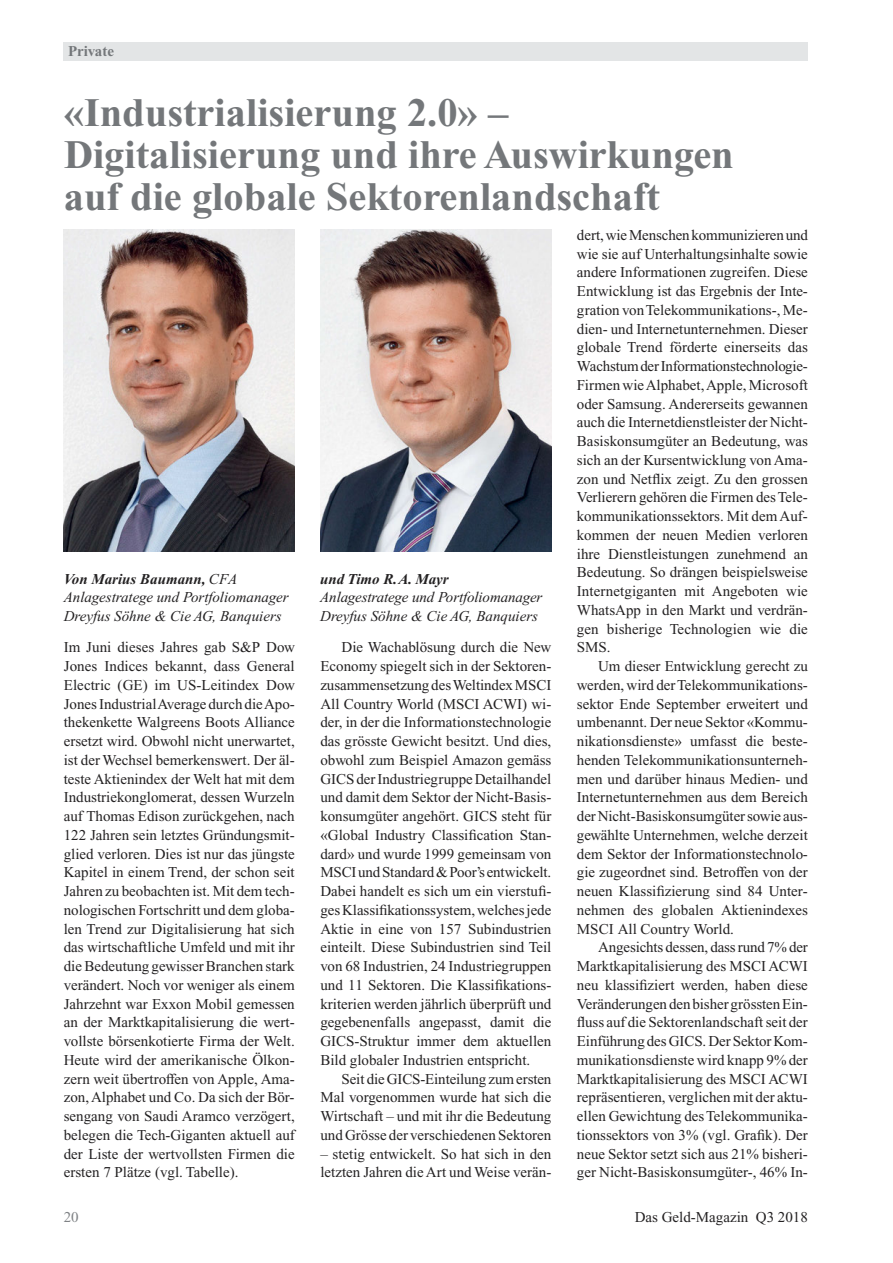
<style>
.page{position:relative;width:893px;height:1263px;background:#fff}
.page>*{position:absolute;margin:0;border:0;box-sizing:border-box;transform-origin:0 0}
.t1{font:700 40.5px/42px "Times New Roman PS Std";color:#74777a}
.t2{font:15px/18.8px "Times New Roman PS Std";color:#232122;text-align:justify}
.t3{font:italic 15px "Times New Roman PS Std";color:#232122}
.t4{font:italic 700 15px "Times New Roman PS Std";color:#232122}
.t5{font:700 15px "Times New Roman PS Std";color:#74777a}
.t6{font:15px "Times New Roman PS Std";color:#7f8285}
.s1{font-weight:400}
</style>
<div class="page">
<div style="left:64px;top:43px;width:744px;height:18px;background:#e3e5e6"></div>
<img style="left:64px;top:229px;width:231px;height:322px">
<img style="left:320px;top:229px;width:231px;height:322px">
<p class="t5" style="left:68px;top:46px;width:48px">Private</p>
<h1 class="t1" style="left:64px;top:96px;width:671px">«Industrialisierung 2.0» –<br>Digitalisierung und ihre Auswirkungen auf die globale Sektorenlandschaft</h1>
<p class="t4" style="left:64px;top:573px;width:175px">Von Marius Baumann, <span class="s1">CFA</span></p>
<p class="t4" style="left:320px;top:573px;width:130px">und Timo R.A. Mayr</p>
<p class="t3" style="left:64px;top:592px;width:226px">Anlagestratege und Portfoliomanager</p>
<p class="t3" style="left:320px;top:592px;width:224px">Anlagestratege und Portfoliomanager</p>
<p class="t3" style="left:64px;top:611px;width:219px">Dreyfus Söhne &amp; Cie AG, Banquiers</p>
<p class="t3" style="left:320px;top:611px;width:219px">Dreyfus Söhne &amp; Cie AG, Banquiers</p>
<p class="t2" style="left:64px;top:639px;width:233px">Im Juni dieses Jahres gab S&amp;P Dow Jones Indices bekannt, dass General Electric (GE) im US-Leitindex Dow Jones Industrial Average durch die Apo&shy;thekenkette Walgreens Boots Alliance ersetzt wird. Obwohl nicht unerwartet, ist der Wechsel bemerkenswert. Der äl&shy;teste Aktienindex der Welt hat mit dem Industriekonglomerat, dessen Wurzeln auf Thomas Edison zurückgehen, nach 122 Jahren sein letztes Gründungsmit&shy;glied verloren. Dies ist nur das jüngste Kapitel in einem Trend, der schon seit Jahren zu beobachten ist. Mit dem tech&shy;nologischen Fortschritt und dem globa&shy;len Trend zur Digitalisierung hat sich das wirtschaftliche Umfeld und mit ihr die Bedeutung gewisser Branchen stark verändert. Noch vor weniger als einem Jahrzehnt war Exxon Mobil gemessen an der Marktkapitalisierung die wert&shy;vollste börsenkotierte Firma der Welt.<br>Heute wird der amerikanische Ölkon&shy;zern weit übertroffen von Apple, Ama&shy;zon, Alphabet und Co. Da sich der Bör&shy;sengang von Saudi Aramco verzögert, belegen die Tech-Giganten aktuell auf der Liste der wertvollsten Firmen die ersten 7 Plätze (vgl. Tabelle).</p>
<p class="t2" style="left:320px;top:639px;width:233px;text-indent:21px">Die Wachablösung durch die New Economy spiegelt sich in der Sektoren&shy;zusammensetzung des Weltindex MSCI All Country World (MSCI ACWI) wi&shy;der, in der die Informationstechnologie das grösste Gewicht besitzt. Und dies, obwohl zum Beispiel Amazon gemäss GICS der Industriegruppe Detailhandel und damit dem Sektor der Nicht-Basis&shy;konsumgüter angehört. GICS steht für «Global Industry Classification Stan&shy;dard» und wurde 1999 gemeinsam von MSCI und Standard &amp; Poor’s entwickelt.<br>Dabei handelt es sich um ein vierstufi&shy;ges Klassifikationssystem, welches jede Aktie in eine von 157 Subindustrien einteilt. Diese Subindustrien sind Teil von 68 Industrien, 24 Industriegruppen und 11 Sektoren. Die Klassifikations&shy;kriterien werden jährlich überprüft und gegebenenfalls angepasst, damit die GICS-Struktur immer dem aktuellen Bild globaler Industrien entspricht.</p>
<p class="t2" style="left:320px;top:1071px;width:233px;text-indent:21px">Seit die GICS-Einteilung zum ersten Mal vorgenommen wurde hat sich die Wirtschaft – und mit ihr die Bedeutung und Grösse der verschiedenen Sektoren</p>
<p class="t2" style="left:320px;top:1146px;width:233px">– stetig entwickelt. So hat sich in den letzten Jahren die Art und Weise verän-</p>
<p class="t2" style="left:577px;top:227px;width:233px">dert, wie Menschen kommunizieren und wie sie auf Unterhaltungsinhalte sowie andere Informationen zugreifen. Diese Entwicklung ist das Ergebnis der Inte&shy;gration von Telekommunikations-, Me&shy;dien- und Internetunternehmen. Dieser globale Trend förderte einerseits das Wachstum der Informationstechnologie-Firmen wie Alphabet, Apple, Microsoft oder Samsung. Andererseits gewannen auch die Internetdienstleister der Nicht-Basiskonsumgüter an Bedeutung, was sich an der Kursentwicklung von Ama&shy;zon und Netflix zeigt. Zu den grossen Verlierern gehören die Firmen des Tele&shy;kommunikationssektors. Mit dem Auf&shy;kommen der neuen Medien verloren ihre Dienstleistungen zunehmend an Bedeutung. So drängen beispielsweise Internetgiganten mit Angeboten wie WhatsApp in den Markt und verdrän&shy;gen bisherige Technologien wie die SMS.</p>
<p class="t2" style="left:577px;top:658px;width:233px;text-indent:21px">Um dieser Entwicklung gerecht zu werden, wird der Telekommunikations&shy;sektor Ende September erweitert und umbenannt. Der neue Sektor «Kommu&shy;nikationsdienste» umfasst die beste&shy;henden Telekommunikationsunterneh&shy;men und darüber hinaus Medien- und Internetunternehmen aus dem Bereich der Nicht-Basiskonsumgüter sowie aus&shy;gewählte Unternehmen, welche derzeit dem Sektor der Informationstechnolo&shy;gie zugeordnet sind. Betroffen von der neuen Klassifizierung sind 84 Unter&shy;nehmen des globalen Aktienindexes MSCI All Country World.</p>
<p class="t2" style="left:577px;top:939px;width:233px;text-indent:21px">Angesichts dessen, dass rund 7% der Marktkapitalisierung des MSCI ACWI neu klassifiziert werden, haben diese Veränderungen den bisher grössten Ein&shy;fluss auf die Sektorenlandschaft seit der Einführung des GICS. Der Sektor Kom&shy;munikationsdienste wird knapp 9% der Marktkapitalisierung des MSCI ACWI repräsentieren, verglichen mit der aktu&shy;ellen Gewichtung des Telekommunika&shy;tionssektors von 3% (vgl. Grafik). Der neue Sektor setzt sich aus 21% bisheri&shy;ger Nicht-Basiskonsumgüter-, 46% In-</p>
<p class="t6" style="left:64px;top:1212px;width:16px">20</p>
<p class="t2" style="left:635px;top:1209px;width:175px">Das Geld-Magazin Q3 2018</p>
</div>
